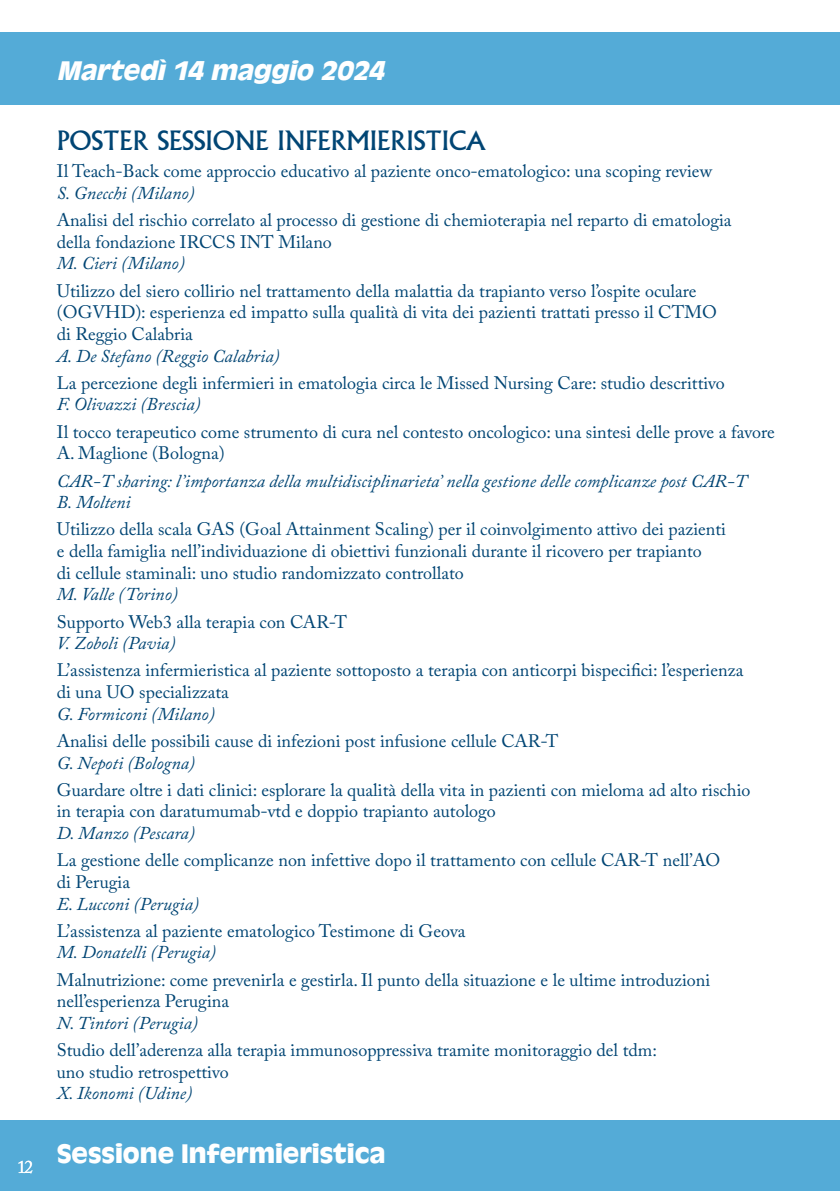
<style>
.page{position:relative;width:840px;height:1191px;background:#fff}
.page>*{position:absolute;margin:0;border:0;box-sizing:border-box;transform-origin:0 0}
.t1{font:700 28px "Antique Oli";color:#fff}
.t2{font:italic 700 28px "Antique Oli";color:#fff}
.t3{font:26px "Albertus MT Std";color:#004574}
.t4{font:18px/21.6px "Adobe Caslon Pro";color:#004574}
.t5{font:italic 18px/21.6px "Adobe Caslon Pro";color:#004574}
.t6{font:18px "Adobe Caslon Pro";color:#fff}
.s1{font-style:italic}
</style>
<div class="page">
<div style="left:0;top:1120px;width:839px;height:71px;background:#54abd7"></div>
<div style="left:0;top:33px;width:839px;height:72px;background:#54abd7"></div>
<p class="t6" style="left:17px;top:1155px;width:18px">12</p>
<p class="t2" style="left:57px;top:55px;width:335px">Martedì14 maggio 2024</p>
<p class="t3" style="left:57px;top:125px;width:430px">POSTER SESSIONE INFERMIERISTICA</p>
<p class="t4" style="left:57px;top:160px;width:656px">Il Teach-Back come approccio educativo al paziente onco-ematologico: una scoping review<br><span class="s1">S. Gnecchi (Milano)</span></p>
<p class="t4" style="left:57px;top:209px;width:676px">Analisi del rischio correlato al processo di gestione di chemioterapia nel reparto di ematologia della fondazione IRCCS INT Milano<br><span class="s1">M. Cieri (Milano)</span></p>
<p class="t4" style="left:57px;top:280px;width:661px">Utilizzo del siero collirio nel trattamento della malattia da trapianto verso l’ospite oculare (OGVHD): esperienza ed impatto sulla qualità di vita dei pazienti trattati presso il CTMO di Reggio Calabria<br><span class="s1">A. De Stefano (Reggio Calabria)</span></p>
<p class="t4" style="left:57px;top:372px;width:669px">La percezione degli infermieri in ematologia circa le Missed Nursing Care: studio descrittivo<br><span class="s1">F. Olivazzi (Brescia)</span></p>
<p class="t4" style="left:57px;top:421px;width:719px">Il tocco terapeutico come strumento di cura nel contesto oncologico: una sintesi delle prove a favore<br>A. Maglione (Bologna)</p>
<p class="t5" style="left:57px;top:469px;width:691px">CAR-T sharing: l’importanza della multidisciplinarieta’ nella gestione delle complicanze post CAR-T<br>B. Molteni</p>
<p class="t4" style="left:57px;top:518px;width:670px">Utilizzo della scala GAS (Goal Attainment Scaling) per il coinvolgimento attivo dei pazienti e della famiglia nell’individuazione di obiettivi funzionali durante il ricovero per trapianto<br>di cellule staminali: uno studio randomizzato controllato<br><span class="s1">M. Valle (Torino)</span></p>
<p class="t4" style="left:57px;top:610px;width:292px">Supporto Web3 alla terapia con CAR-T<br><span class="s1">V. Zoboli (Pavia)</span></p>
<p class="t4" style="left:57px;top:659px;width:687px">L’assistenza infermieristica al paziente sottoposto a terapia con anticorpi bispecifici: l’esperienza di una UO specializzata<br><span class="s1">G. Formiconi (Milano)</span></p>
<p class="t4" style="left:57px;top:730px;width:503px">Analisi delle possibili cause di infezioni post infusione cellule CAR-T<br><span class="s1">G. Nepoti (Bologna)</span></p>
<p class="t4" style="left:57px;top:779px;width:694px">Guardare oltre i dati clinici: esplorare la qualità della vita in pazienti con mieloma ad alto rischio in terapia con daratumumab-vtd e doppio trapianto autologo<br><span class="s1">D. Manzo (Pescara)</span></p>
<p class="t4" style="left:57px;top:849px;width:664px">La gestione delle complicanze non infettive dopo il trattamento con cellule CAR-T nell’AO di Perugia<br><span class="s1">E. Lucconi (Perugia)</span></p>
<p class="t4" style="left:57px;top:919px;width:410px">L’assistenza al paziente ematologico Testimone di Geova<br><span class="s1">M. Donatelli (Perugia)</span></p>
<p class="t4" style="left:57px;top:968px;width:654px">Malnutrizione: come prevenirla e gestirla. Il punto della situazione e le ultime introduzioni nell’esperienza Perugina<br><span class="s1">N. Tintori (Perugia)</span></p>
<p class="t4" style="left:57px;top:1039px;width:601px">Studio dell’aderenza alla terapia immunosoppressiva tramite monitoraggio del tdm: uno studio retrospettivo<br><span class="s1">X. Ikonomi (Udine)</span></p>
<p class="t1" style="left:57px;top:1138px;width:330px">Sessione Infermieristica</p>
</div>
